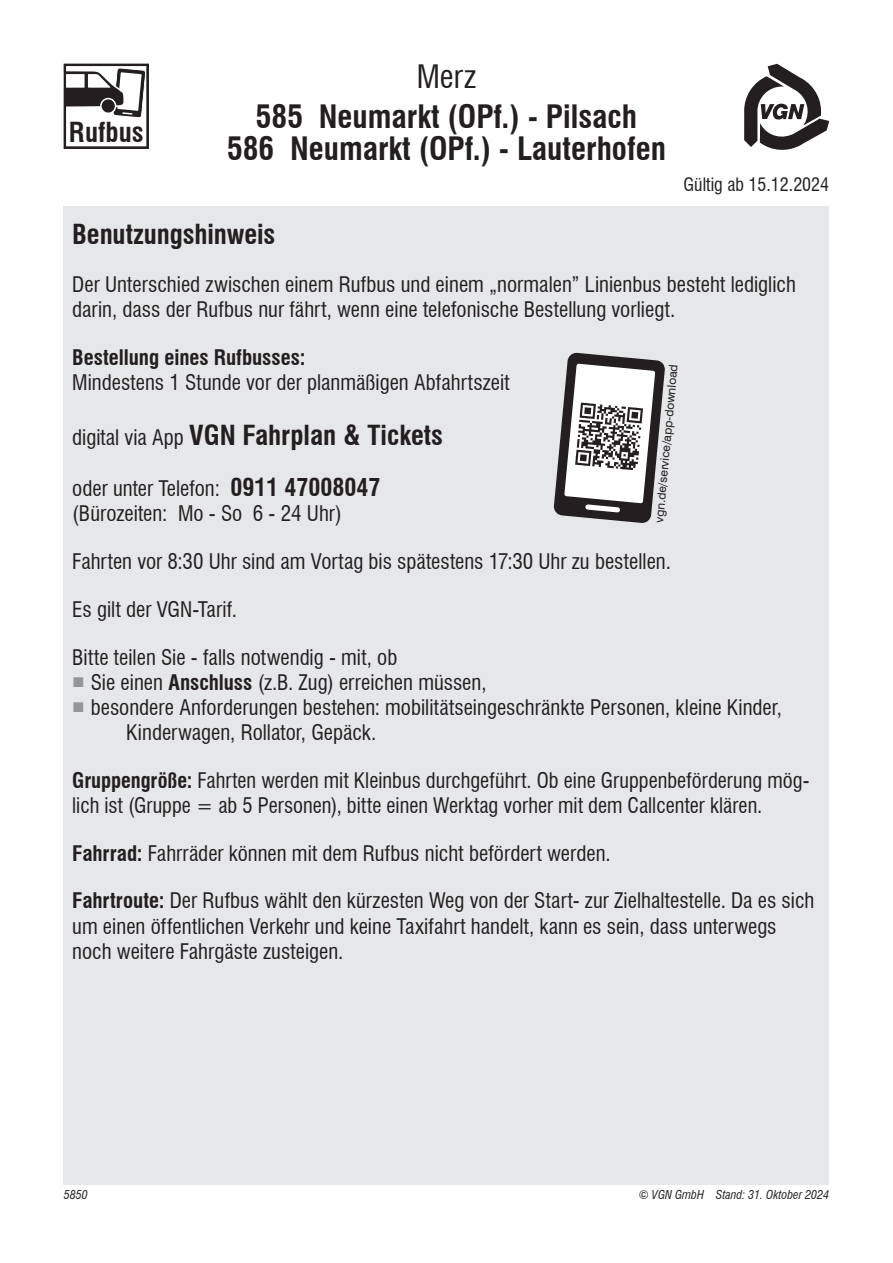
<style>
.page{position:relative;width:893px;height:1263px;background:#fff}
.page>*{position:absolute;margin:0;border:0;box-sizing:border-box;transform-origin:0 0}
.t1{font:700 condensed 31.5px/31.5px "Swiss 721 BT";color:#231f20;text-align:center}
.t2{font:condensed 31.5px "Swiss 721 BT";color:#231f20}
.t3{font:700 condensed 27px "Swiss 721 BT";color:#231f20}
.t4{font:condensed 21px/25.2px "Swiss 721 BT";color:#231f20}
.t5{font:700 condensed 21px "Swiss 721 BT";color:#231f20}
.t6{font:condensed 18px "Swiss 721 BT";color:#231f20}
.t7{font:italic condensed 12px "Swiss 721 BT";color:#231f20}
.t8{font:12px "Swiss 721 BT";color:#231f20}
.s1{font-weight:400;font-size:21px}
.s2{font-weight:700;font-size:24px}
.s3{font-family:"Arial";font-weight:700;font-stretch:normal;color:#939598}
.s4{font-weight:700}
</style>
<div class="page">
<div style="left:64px;top:206px;width:765px;height:978px;background:#e6e7e9"></div>
<svg style="left:553px;top:353px;width:112px;height:170px"></svg>
<svg style="left:744px;top:64px;width:85px;height:86px"></svg>
<svg style="left:64px;top:64px;width:85px;height:85px"></svg>
<p class="t3" style="left:69px;top:116px;width:76px">Rufbus</p>
<h1 class="t2" style="left:417px;top:57px;width:61px">Merz</h1>
<h1 class="t1" style="left:227px;top:101px;width:440px">585 Neumarkt (OPf.) - Pilsach<br>586 Neumarkt (OPf.) - Lauterhofen</h1>
<p class="t6" style="left:684px;top:174px;width:147px">Gültig ab 15.12.2024</p>
<p class="t3" style="left:72px;top:218px;width:205px">Benutzungshinweis</p>
<p class="t4" style="left:72px;top:272px;width:725px">Der Unterschied zwischen einem Rufbus und einem „normalen” Linienbus besteht lediglich darin, dass der Rufbus nur fährt, wenn eine telefonische Bestellung vorliegt.</p>
<p class="t5" style="left:72px;top:345px;width:235px">Bestellung eines Rufbusses:</p>
<p class="t4" style="left:72px;top:370px;width:439px">Mindestens 1 Stunde vor der planmäßigen Abfahrtszeit</p>
<p class="t3" style="left:72px;top:419px;width:372px"><span class="s1">digital via App</span> VGN Fahrplan &amp; Tickets</p>
<p class="t4" style="left:72px;top:476px;width:310px">oder unter Telefon: <span class="s2">0911 47008047 </span>(Bürozeiten: Mo - So 6 - 24 Uhr)</p>
<p class="t4" style="left:72px;top:549px;width:600px">Fahrten vor 8:30 Uhr sind am Vortag bis spätestens 17:30 Uhr zu bestellen.</p>
<p class="t4" style="left:72px;top:597px;width:166px">Es gilt der VGN-Tarif.</p>
<p class="t4" style="left:72px;top:644px;width:327px">Bitte teilen Sie - falls notwendig - mit, ob</p>
<p class="t4" style="left:72px;top:669px;width:416px"><span class="s3">■</span> Sie einen <span class="s4">Anschluss</span> (z.B. Zug) erreichen müssen,</p>
<p class="t4" style="left:126px;top:695px;width:657px;text-indent:-54px"><span class="s3">■</span> besondere Anforderungen bestehen: mobilitätseingeschränkte Personen, kleine Kinder,<br>Kinderwagen, Rollator, Gepäck.</p>
<p class="t4" style="left:72px;top:768px;width:739px"><span class="s4">Gruppengröße:</span> Fahrten werden mit Kleinbus durchgeführt. Ob eine Gruppenbeförderung mög&shy;lich ist (Gruppe = ab 5 Personen), bitte einen Werktag vorher mit dem Callcenter klären.</p>
<p class="t4" style="left:72px;top:840px;width:540px"><span class="s4">Fahrrad:</span> Fahrräder können mit dem Rufbus nicht befördert werden.</p>
<p class="t4" style="left:72px;top:888px;width:744px"><span class="s4">Fahrtroute:</span> Der Rufbus wählt den kürzesten Weg von der Start- zur Zielhaltestelle. Da es sich um einen öffentlichen Verkehr und keine Taxifahrt handelt, kann es sein, dass unterwegs noch weitere Fahrgäste zusteigen.</p>
<p class="t8" style="left:652px;top:522px;width:161px;rotate:-85deg">vgn.de/service/app-download</p>
<p class="t7" style="left:64px;top:1187px;width:25px">5850</p>
<p class="t7" style="left:639px;top:1187px;width:192px">© VGN GmbH Stand: 31. Oktober 2024</p>
</div>
